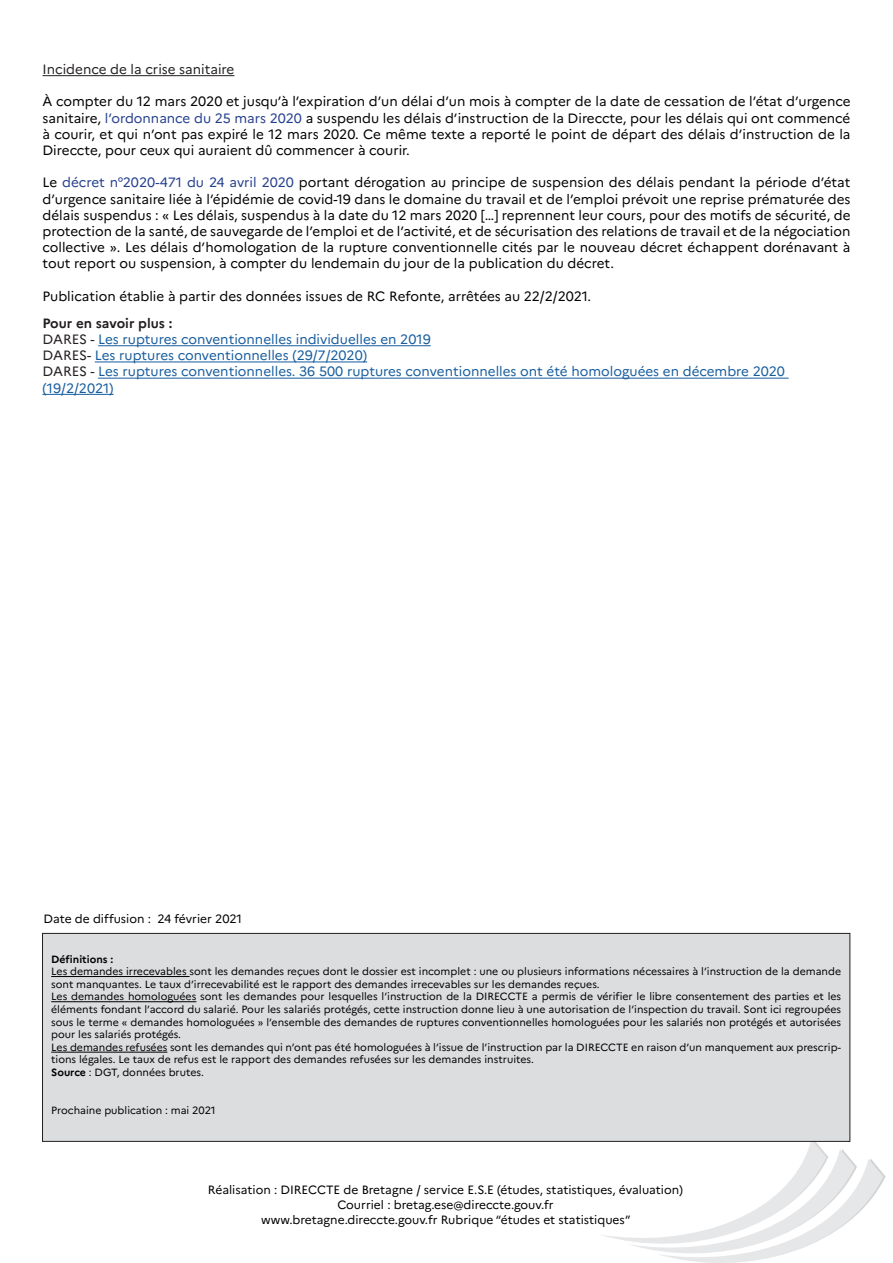
<style>
.page{position:relative;width:893px;height:1263px;background:#fff}
.page>*{position:absolute;margin:0;border:0;box-sizing:border-box;transform-origin:0 0}
.t1{font:13.5px/16.2px "Marianne";color:#000;text-align:justify}
.t2{font:13.5px/16.2px "Marianne";color:#175d9e}
.t3{font:13.5px "Marianne";color:#231f20}
.t4{font:700 13.5px "Marianne";color:#231f20}
.t5{font:12px/15px "Marianne";color:#000;text-align:center}
.t6{font:10.5px/12.6px "Marianne";color:#000}
.t7{font:700 10.5px "Marianne";color:#000}
.s1{color:#253f8e}
.s2{color:#231f20}
.s3{font-weight:700}
</style>
<div class="page">
<svg style="left:598px;top:1139px;width:287px;height:124px"></svg>
<div style="left:43px;top:933px;width:807px;height:208px;background:#dcdddf"></div>
<hr style="left:51px;top:976px;width:139px;height:1px;background:#000">
<hr style="left:51px;top:1001px;width:145px;height:1px;background:#000">
<hr style="left:51px;top:1052px;width:116px;height:1px;background:#000">
<div style="left:42px;top:933px;width:808px;height:208px;border:1px solid #231f20"></div>
<hr style="left:98px;top:345px;width:333px;height:1px;background:#175d9e">
<hr style="left:95px;top:361px;width:272px;height:1px;background:#175d9e">
<hr style="left:98px;top:378px;width:691px;height:1px;background:#175d9e">
<hr style="left:43px;top:394px;width:71px;height:1px;background:#175d9e">
<hr style="left:43px;top:75px;width:191px;height:1px;background:#231f20">
<p class="t3" style="left:43px;top:61px;width:193px">Incidence de la crise sanitaire</p>
<p class="t1" style="left:43px;top:93px;width:809px">À compter du 12 mars 2020 et jusqu’à l’expiration d’un délai d’un mois à compter de la date de cessation de l’état d’urgence sanitaire, <span class="s1">l’ordonnance du 25 mars 2020</span> a suspendu les délais d’instruction de la Direccte, pour les délais qui ont commencé à courir, et qui n’ont pas expiré le 12 mars 2020. Ce même texte a reporté le point de départ des délais d’instruction de la Direccte, pour ceux qui auraient dû commencer à courir.</p>
<p class="t1" style="left:43px;top:174px;width:809px">Le <span class="s1">décret n°2020-471 du 24 avril 2020</span> portant dérogation au principe de suspension des délais pendant la période d’état d’urgence sanitaire liée à l’épidémie de covid-19 dans le domaine du travail et de l’emploi prévoit une reprise prématurée des délais suspendus : « Les délais, suspendus à la date du 12 mars 2020 […] reprennent leur cours, pour des motifs de sécurité, de protection de la santé, de sauvegarde de l’emploi et de l’activité, et de sécurisation des relations de travail et de la négociation collective ». Les délais d’homologation de la rupture conventionnelle cités par le nouveau décret échappent dorénavant à tout report ou suspension, à compter du lendemain du jour de la publication du décret.</p>
<p class="t1" style="left:43px;top:288px;width:550px">Publication établie à partir des données issues de RC Refonte, arrêtées au 22/2/2021.</p>
<p class="t4" style="left:43px;top:315px;width:131px">Pour en savoir plus :</p>
<p class="t2" style="left:43px;top:331px;width:390px"><span class="s2">DARES -</span> Les ruptures conventionnelles individuelles en 2019</p>
<p class="t2" style="left:43px;top:347px;width:326px"><span class="s2">DARES-</span> Les ruptures conventionnelles (29/7/2020)</p>
<p class="t2" style="left:43px;top:363px;width:744px"><span class="s2">DARES -</span> Les ruptures conventionnelles. 36 500 ruptures conventionnelles ont été homologuées en décembre 2020 (19/2/2021)</p>
<p class="t5" style="left:44px;top:911px;width:200px">Date de diffusion : 24 février 2021</p>
<p class="t7" style="left:51px;top:952px;width:64px">Définitions :</p>
<p class="t6" style="left:51px;top:965px;width:791px">Les demandes irrecevables sont les demandes reçues dont le dossier est incomplet : une ou plusieurs informations nécessaires à l’instruction de la demande sont manquantes. Le taux d’irrecevabilité est le rapport des demandes irrecevables sur les demandes reçues.</p>
<p class="t6" style="left:51px;top:990px;width:791px;text-align:justify">Les demandes homologuées sont les demandes pour lesquelles l’instruction de la DIRECCTE a permis de vérifier le libre consentement des parties et les éléments fondant l’accord du salarié. Pour les salariés protégés, cette instruction donne lieu à une autorisation de l’inspection du travail. Sont ici regroupées sous le terme « demandes homologuées » l’ensemble des demandes de ruptures conventionnelles homologuées pour les salariés non protégés et autorisées pour les salariés protégés.</p>
<p class="t6" style="left:51px;top:1041px;width:791px">Les demandes refusées sont les demandes qui n’ont pas été homologuées à l’issue de l’instruction par la DIRECCTE en raison d’un manquement aux prescrip&shy;tions légales. Le taux de refus est le rapport des demandes refusées sur les demandes instruites.</p>
<p class="t6" style="left:51px;top:1066px;width:154px"><span class="s3">Source</span> : DGT, données brutes.</p>
<p class="t6" style="left:51px;top:1104px;width:166px">Prochaine publication : mai 2021</p>
<p class="t5" style="left:208px;top:1182px;width:477px">Réalisation : DIRECCTE de Bretagne / service E.S.E (études, statistiques, évaluation)</p>
<p class="t5" style="left:261px;top:1197px;width:371px">Courriel : bretag.ese@direccte.gouv.fr www.bretagne.direccte.gouv.fr Rubrique “études et statistiques”</p>
</div>
